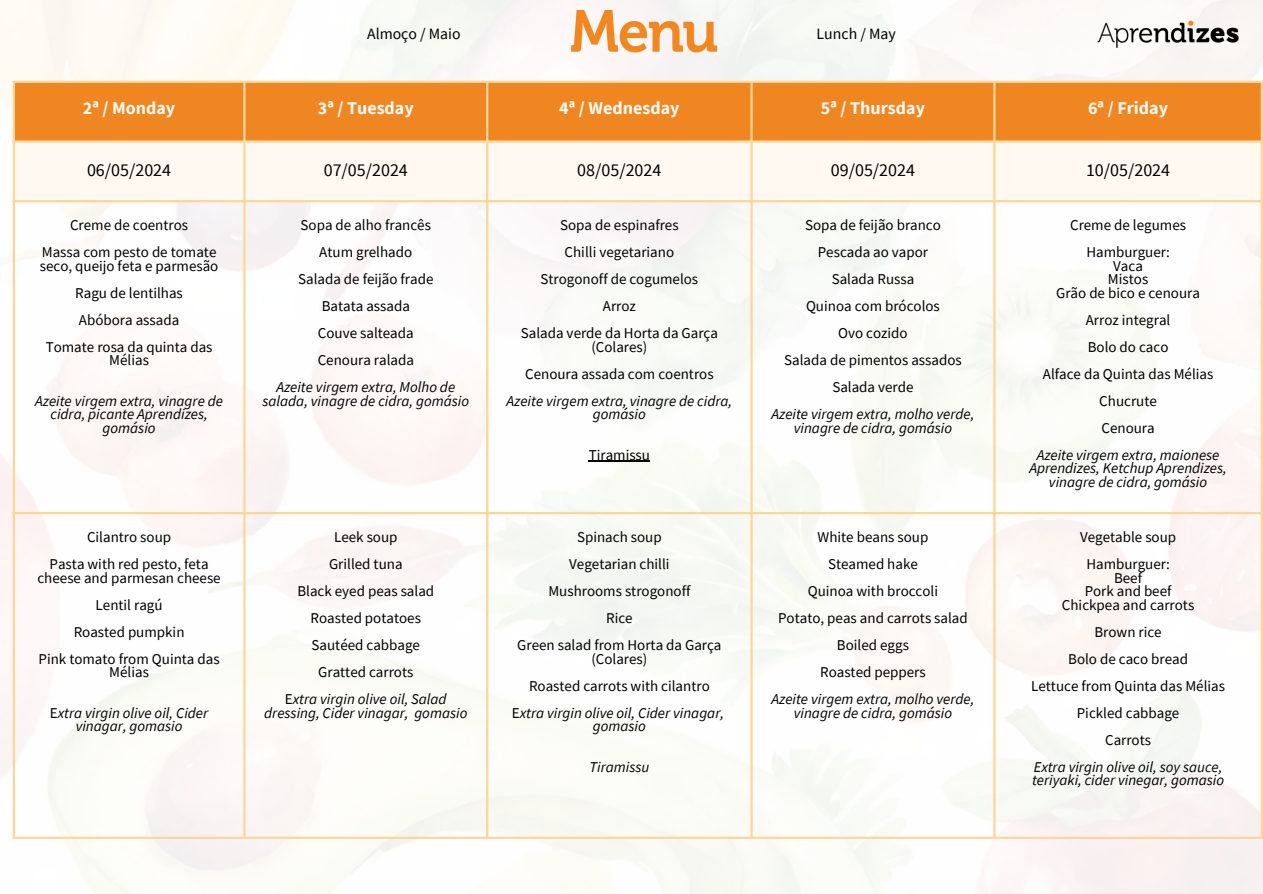
<style>
.page{position:relative;width:1263px;height:894px;background:#fff}
.page>*{position:absolute;margin:0;border:0;box-sizing:border-box;transform-origin:0 0}
.t1{font:700 18px "Source Sans Pro";color:#fff9f1}
.t2{font:18px "Source Sans Pro";color:#000}
.t3{font:15.75px "Source Sans Pro";color:#000}
.t4{font:15px/13.5px "Source Sans Pro";color:#000;text-align:center}
.t5{font:italic 15px/13.5px "Source Sans Pro";color:#000;text-align:center}
.s1{font-style:normal}
</style>
<div class="page">
<img style="left:0;top:0;width:1263px;height:893px">
<img style="left:1096px;top:15px;width:145px;height:37px">
<div style="left:15px;top:83px;width:1246px;height:57px;background:#f08621"></div>
<div style="left:15px;top:143px;width:1246px;height:57px;background:#fff9f1"></div>
<hr style="left:589px;top:461px;width:61px;height:1px;background:#000">
<hr style="left:13px;top:83px;width:2px;height:753px;background:#ffd699">
<hr style="left:243px;top:83px;width:3px;height:753px;background:#ffd699">
<hr style="left:486px;top:83px;width:2px;height:753px;background:#ffd699">
<hr style="left:750px;top:83px;width:3px;height:753px;background:#ffd699">
<hr style="left:993px;top:83px;width:2px;height:753px;background:#ffd699">
<hr style="left:1261px;top:83px;width:2px;height:753px;background:#ffd699">
<hr style="left:13px;top:81px;width:1250px;height:2px;background:#ffd699">
<hr style="left:13px;top:140px;width:1250px;height:3px;background:#ffd699">
<hr style="left:13px;top:200px;width:1250px;height:2px;background:#ffd699">
<hr style="left:13px;top:512px;width:1250px;height:2px;background:#ffd699">
<hr style="left:13px;top:836px;width:1250px;height:2px;background:#ffd699">
<img style="left:570px;top:11px;width:147px;height:46px">
<p class="t3" style="left:367px;top:23px;width:95px">Almoço / Maio</p>
<p class="t3" style="left:817px;top:23px;width:81px">Lunch / May</p>
<p class="t1" style="left:83px;top:96px;width:94px">2ª / Monday</p>
<h1 class="t1" style="left:318px;top:96px;width:97px">3ª / Tuesday</h1>
<p class="t1" style="left:559px;top:96px;width:122px">4ª / Wednesday</p>
<p class="t1" style="left:821px;top:96px;width:106px">5ª / Thursday</p>
<p class="t1" style="left:1088px;top:96px;width:82px">6ª / Friday</p>
<p class="t2" style="left:87px;top:159px;width:86px">06/05/2024</p>
<p class="t2" style="left:324px;top:159px;width:86px">07/05/2024</p>
<p class="t2" style="left:577px;top:159px;width:86px">08/05/2024</p>
<p class="t2" style="left:831px;top:159px;width:86px">09/05/2024</p>
<p class="t2" style="left:1086px;top:159px;width:86px">10/05/2024</p>
<p class="t4" style="left:70px;top:218px;width:120px">Creme de coentros</p>
<p class="t4" style="left:40px;top:245px;width:180px;text-align:left">Massa com pesto de tomate seco, queijo feta e parmesão</p>
<p class="t4" style="left:75px;top:285px;width:109px">Ragu de lentilhas</p>
<p class="t4" style="left:79px;top:312px;width:102px">Abóbora assada</p>
<p class="t4" style="left:46px;top:339px;width:168px">Tomate rosa da quinta das<br>Mélias</p>
<p class="t5" style="left:35px;top:393px;width:189px">Azeite virgem extra, vinagre de cidra, picante Aprendizes, gomásio</p>
<p class="t4" style="left:301px;top:218px;width:132px">Sopa de alho francês</p>
<p class="t4" style="left:319px;top:245px;width:94px">Atum grelhado</p>
<p class="t4" style="left:298px;top:272px;width:137px">Salada de feijão frade</p>
<p class="t4" style="left:322px;top:299px;width:90px">Batata assada</p>
<p class="t4" style="left:318px;top:326px;width:97px">Couve salteada</p>
<p class="t4" style="left:318px;top:353px;width:98px">Cenoura ralada</p>
<p class="t5" style="left:262px;top:380px;width:208px">Azeite virgem extra, Molho de salada, vinagre de cidra, gomásio</p>
<p class="t4" style="left:560px;top:218px;width:120px">Sopa de espinafres</p>
<p class="t4" style="left:565px;top:245px;width:111px">Chilli vegetariano</p>
<p class="t4" style="left:540px;top:272px;width:159px">Strogonoff de cogumelos</p>
<p class="t4" style="left:603px;top:299px;width:35px">Arroz</p>
<p class="t4" style="left:521px;top:326px;width:199px">Salada verde da Horta da Garça (Colares)</p>
<p class="t4" style="left:525px;top:366px;width:190px">Cenoura assada com coentros</p>
<p class="t5" style="left:507px;top:393px;width:227px">Azeite virgem extra, vinagre de cidra, gomásio</p>
<p class="t4" style="left:589px;top:447px;width:63px">Tiramissu</p>
<p class="t4" style="left:805px;top:218px;width:137px">Sopa de feijão branco</p>
<p class="t4" style="left:818px;top:245px;width:112px">Pescada ao vapor</p>
<p class="t4" style="left:832px;top:272px;width:84px">Salada Russa</p>
<p class="t4" style="left:806px;top:299px;width:135px">Quinoa com brócolos</p>
<p class="t4" style="left:838px;top:326px;width:71px">Ovo cozido</p>
<p class="t4" style="left:784px;top:353px;width:179px">Salada de pimentos assados</p>
<p class="t4" style="left:832px;top:380px;width:83px">Salada verde</p>
<p class="t5" style="left:771px;top:407px;width:204px">Azeite virgem extra, molho verde, vinagre de cidra, gomásio</p>
<p class="t4" style="left:1070px;top:218px;width:117px">Creme de legumes</p>
<p class="t4" style="left:1086px;top:245px;width:85px">Hamburguer:</p>
<p class="t4" style="left:1113px;top:258px;width:31px">Vaca</p>
<p class="t4" style="left:1108px;top:272px;width:42px">Mistos</p>
<p class="t4" style="left:1056px;top:285px;width:145px">Grão de bico e cenoura</p>
<p class="t4" style="left:1086px;top:312px;width:86px">Arroz integral</p>
<p class="t4" style="left:1088px;top:339px;width:82px">Bolo do caco</p>
<p class="t4" style="left:1043px;top:366px;width:172px">Alface da Quinta das Mélias</p>
<p class="t4" style="left:1099px;top:393px;width:59px">Chucrute</p>
<p class="t4" style="left:1101px;top:420px;width:55px">Cenoura</p>
<p class="t5" style="left:1029px;top:447px;width:199px">Azeite virgem extra, maionese<br>Aprendizes, Ketchup Aprendizes, vinagre de cidra, gomásio</p>
<p class="t4" style="left:87px;top:529px;width:86px">Cilantro soup</p>
<p class="t4" style="left:37px;top:556px;width:185px">Pasta with red pesto, feta cheese and parmesan cheese</p>
<p class="t4" style="left:96px;top:597px;width:68px">Lentil ragú</p>
<p class="t4" style="left:74px;top:624px;width:112px">Roasted pumpkin</p>
<p class="t4" style="left:39px;top:651px;width:183px">Pink tomato from Quinta das<br>Mélias</p>
<p class="t5" style="left:50px;top:705px;width:160px"><span class="s1">E</span>xtra virgin olive oil, Cider vinagar, gomasio</p>
<p class="t4" style="left:334px;top:529px;width:65px">Leek soup</p>
<p class="t4" style="left:329px;top:556px;width:75px">Grilled tuna</p>
<p class="t4" style="left:297px;top:583px;width:138px">Black eyed peas salad</p>
<p class="t4" style="left:311px;top:610px;width:112px">Roasted potatoes</p>
<p class="t4" style="left:312px;top:637px;width:110px">Sautéed cabbage</p>
<p class="t4" style="left:318px;top:664px;width:97px">Gratted carrots</p>
<p class="t5" style="left:264px;top:691px;width:205px"><span class="s1">E</span>xtra virgin olive oil, Salad dressing, Cider vinagar, gomasio</p>
<p class="t4" style="left:577px;top:529px;width:86px">Spinach soup</p>
<p class="t4" style="left:569px;top:556px;width:102px">Vegetarian chilli</p>
<p class="t4" style="left:548px;top:583px;width:144px">Mushrooms strogonoff</p>
<p class="t4" style="left:606px;top:610px;width:28px">Rice</p>
<p class="t4" style="left:517px;top:637px;width:206px">Green salad from Horta da Garça (Colares)</p>
<p class="t4" style="left:529px;top:678px;width:182px">Roasted carrots with cilantro</p>
<p class="t5" style="left:512px;top:705px;width:214px"><span class="s1">E</span>xtra virgin olive oil, Cider vinagar, gomasio</p>
<p class="t5" style="left:589px;top:759px;width:61px">Tiramissu</p>
<p class="t4" style="left:818px;top:529px;width:112px">White beans soup</p>
<p class="t4" style="left:828px;top:556px;width:91px">Steamed hake</p>
<p class="t4" style="left:808px;top:583px;width:132px">Quinoa with broccoli</p>
<p class="t4" style="left:778px;top:610px;width:191px">Potato, peas and carrots salad</p>
<p class="t4" style="left:837px;top:637px;width:74px">Boiled eggs</p>
<p class="t4" style="left:820px;top:664px;width:107px">Roasted peppers</p>
<p class="t5" style="left:771px;top:691px;width:204px">Azeite virgem extra, molho verde, vinagre de cidra, gomásio</p>
<p class="t4" style="left:1080px;top:529px;width:98px">Vegetable soup</p>
<p class="t4" style="left:1086px;top:556px;width:85px">Hamburguer:</p>
<p class="t4" style="left:1114px;top:570px;width:30px">Beef</p>
<p class="t4" style="left:1085px;top:583px;width:88px">Pork and beef</p>
<p class="t4" style="left:1062px;top:597px;width:134px">Chickpea and carrots</p>
<p class="t4" style="left:1094px;top:624px;width:69px">Brown rice</p>
<p class="t4" style="left:1068px;top:651px;width:121px">Bolo de caco bread</p>
<p class="t4" style="left:1031px;top:678px;width:195px">Lettuce from Quinta das Mélias</p>
<p class="t4" style="left:1077px;top:705px;width:104px">Pickled cabbage</p>
<p class="t4" style="left:1105px;top:732px;width:48px">Carrots</p>
<p class="t5" style="left:1032px;top:759px;width:194px;text-align:left">Extra virgin olive oil, soy sauce, teriyaki, cider vinegar, gomasio</p>
</div>
